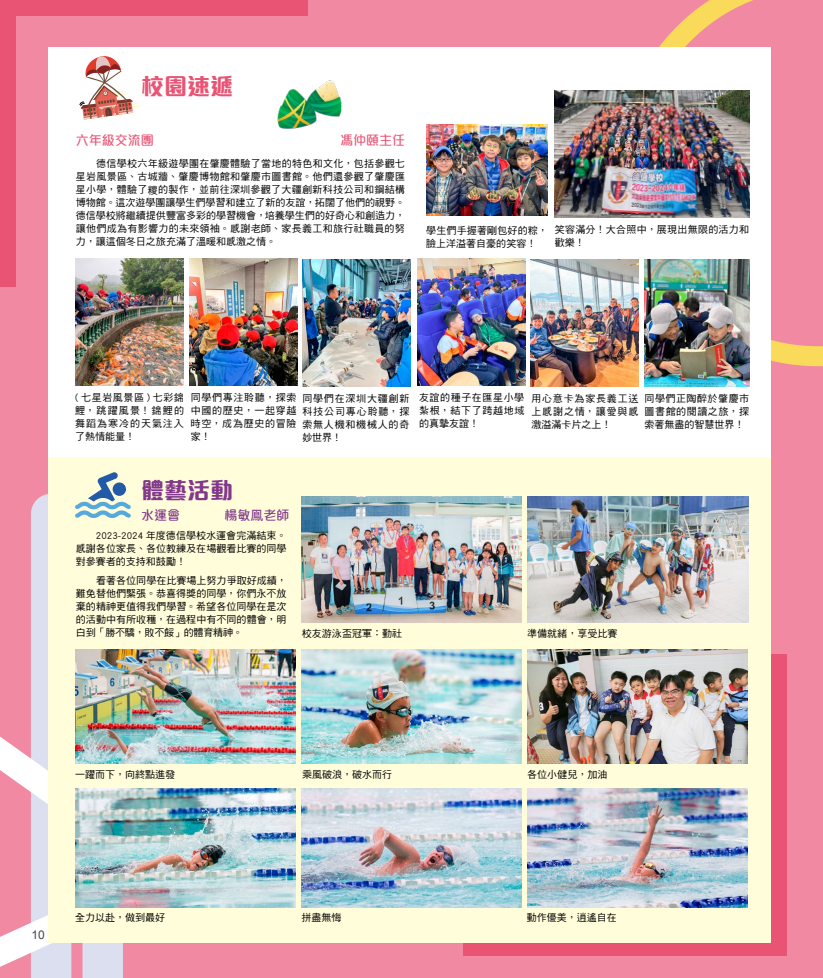
<style>
.page{position:relative;width:823px;height:978px;background:#fff}
.page>*{position:absolute;margin:0;border:0;box-sizing:border-box;transform-origin:0 0}
.t1{font:800 23px "M Elle HK";color:#e95475}
.t2{font:800 23px "M Elle HK";color:#82388b}
.t3{font:500 13px "M Elle HK";color:#e95475}
.t4{font:500 13px "M Elle HK";color:#82388b}
.t5{font:12px "Arial";color:#464646}
.t6{font:10px/13px "DF Hei Std W5";letter-spacing:.005em;color:#000;text-align:justify}
.t7{font:10px/13px "DF Hei Std W5";letter-spacing:.025em;color:#000}
.s1{font-family:"Noto Sans CJ Kjp"}
</style>
<div class="page">
<div style="left:0;top:0;width:822px;height:978px;background:#f189a2"></div>
<svg style="left:0;top:737px;width:197px;height:230px"></svg>
<svg style="left:659px;top:0;width:163px;height:366px"></svg>
<div style="left:754px;top:654px;width:32px;height:302px;background:#e95475"></div>
<div style="left:463px;top:924px;width:323px;height:32px;background:#e95475"></div>
<div style="left:48px;top:47px;width:722px;height:895px;background:#fffdda"></div>
<div style="left:49px;top:47px;width:721px;height:409px;background:#fff"></div>
<div style="left:0;top:0;width:16px;height:286px;background:#e95475"></div>
<div style="left:0;top:0;width:308px;height:16px;background:#e95475"></div>
<img style="left:277px;top:80px;width:65px;height:49px">
<svg style="left:79px;top:56px;width:61px;height:64px"></svg>
<img style="left:644px;top:259px;width:104px;height:127px">
<img style="left:426px;top:125px;width:121px;height:91px">
<img style="left:302px;top:259px;width:108px;height:127px">
<img style="left:75px;top:258px;width:108px;height:128px">
<img style="left:189px;top:258px;width:108px;height:128px">
<img style="left:530px;top:259px;width:108px;height:127px">
<img style="left:554px;top:90px;width:194px;height:128px">
<img style="left:417px;top:258px;width:108px;height:128px">
<img style="left:131px;top:649px;width:165px;height:115px">
<img style="left:131px;top:788px;width:165px;height:119px">
<img style="left:301px;top:649px;width:220px;height:115px">
<img style="left:301px;top:788px;width:220px;height:119px">
<img style="left:527px;top:649px;width:219px;height:115px">
<img style="left:527px;top:788px;width:219px;height:119px">
<img style="left:301px;top:497px;width:220px;height:125px">
<img style="left:527px;top:496px;width:220px;height:126px">
<svg style="left:31px;top:391px;width:100px;height:587px"></svg>
<div style="left:113px;top:482px;width:13px;height:14px;background:#235aa7;border-radius:50%"></div>
<h1 class="t1" style="left:141px;top:70px;width:93px">校園速遞</h1>
<h2 class="t3" style="left:76px;top:131px;width:79px">六年級交流團</h2>
<h2 class="t3" style="left:340px;top:131px;width:66px">馮仲頤主任</h2>
<p class="t6" style="left:76px;top:157px;width:330px">　　德信學校六年級遊學團在肇慶體驗了當地的特色和文化，包括參觀七星岩風景區、古城牆、肇慶博物館和肇慶市圖書館。他們還參觀了肇慶匯星小學，體驗了<span class="s1">糭</span>的製作，並前往深圳參觀了大疆創新科技公司和鋼結構博物館。這次遊學團讓學生們學習和建立了新的友誼，拓闊了他們的視野。德信學校將繼續提供豐富多彩的學習機會，培養學生們的好奇心和創造力，讓他們成為有影響力的未來領袖。感謝老師、家長義工和旅行社職員的努力，讓這個冬日之旅充滿了溫暖和感激之情。</p>
<p class="t6" style="left:426px;top:223px;width:123px">學生們手握著剛包好的粽，臉上洋溢著自豪的笑容！</p>
<p class="t7" style="left:554px;top:223px;width:196px">笑容滿分！大合照中，展現出無限的活力和歡樂！</p>
<p class="t6" style="left:190px;top:391px;width:107px">同學們專注聆聽，探索中國的歷史，一起穿越時空，成為歷史的冒險家！</p>
<p class="t6" style="left:419px;top:391px;width:107px">友誼的種子在匯星小學紮根，結下了跨越地域的真摯友誼！</p>
<p class="t6" style="left:75px;top:391px;width:110px">( 七星岩風景區 ) 七彩錦鯉，跳躍風景！錦鯉的舞蹈為寒冷的天氣注入了熱情能量！</p>
<p class="t6" style="left:302px;top:391px;width:108px">同學們在深圳大疆創新科技公司專心聆聽，探索無人機和機械人的奇妙世界！</p>
<p class="t6" style="left:531px;top:391px;width:109px">用心意卡為家長義工送上感謝之情，讓愛與感激溢滿卡片之上！</p>
<p class="t6" style="left:644px;top:391px;width:106px">同學們正陶醉於肇慶市圖書館的閱讀之旅，探索著無盡的智慧世界！</p>
<h1 class="t2" style="left:141px;top:474px;width:93px">體藝活動</h1>
<h2 class="t4" style="left:141px;top:506px;width:40px">水運會</h2>
<h2 class="t4" style="left:224px;top:506px;width:66px">楊敏<span class="s1">鳯</span>老師</h2>
<p class="t6" style="left:76px;top:529px;width:212px">　　2023-2024 年度德信學校水運會完滿結束。感謝各位家長、各位教練及在場觀看比賽的同學對參賽者的支持和鼓勵！</p>
<p class="t6" style="left:76px;top:574px;width:212px">　　看著各位同學在比賽場上努力爭取好成績，難免替他們緊張。恭喜得獎的同學，你們永不放棄的精神更值得我們學習。希望各位同學在是次的活動中有所收穫，在過程中有不同的體會，明白到「勝不驕，敗不餒」的體育精神。</p>
<p class="t6" style="left:302px;top:626px;width:101px">校友游泳盃冠軍：勤社</p>
<p class="t6" style="left:527px;top:626px;width:91px">準備就緒，享受比賽</p>
<p class="t6" style="left:75px;top:767px;width:101px">一躍而下，向終點進發</p>
<p class="t6" style="left:302px;top:767px;width:91px">乘風破浪，破水而行</p>
<p class="t6" style="left:527px;top:767px;width:81px">各位小健兒，加油</p>
<p class="t5" style="left:32px;top:927px;width:15px">10</p>
<p class="t6" style="left:75px;top:910px;width:91px">全力以赴，做到最好</p>
<p class="t6" style="left:301px;top:910px;width:41px">拼盡無悔</p>
<p class="t6" style="left:526px;top:910px;width:91px">動作優美，逍遙自在</p>
</div>
